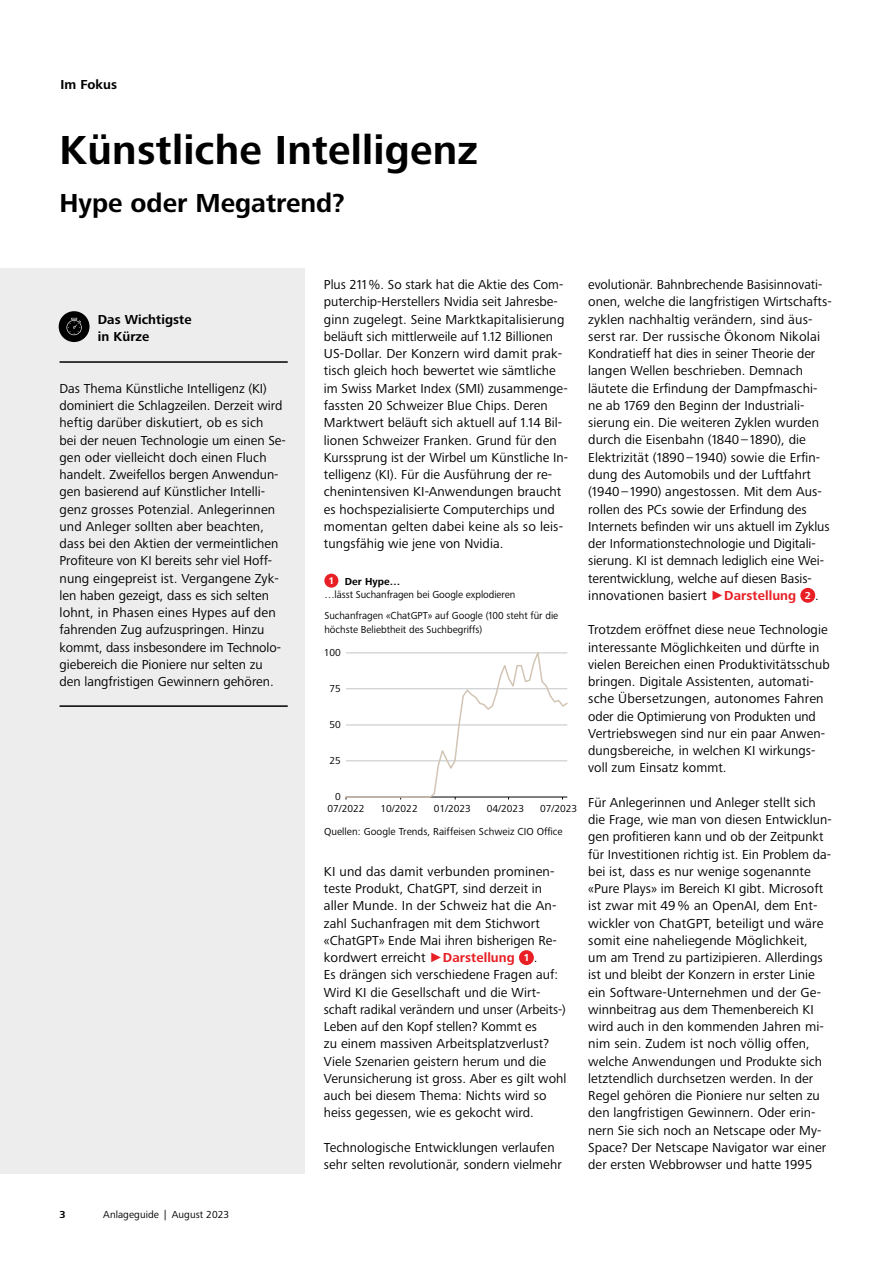
<style>
.page{position:relative;width:893px;height:1263px;background:#fff}
.page>*{position:absolute;margin:0;border:0;box-sizing:border-box;transform-origin:0 0}
.t1{font:700 42px "Frutiger Next LTW1 G";letter-spacing:.005em;color:#000}
.t2{font:700 27px "Frutiger Next LTW1 G";color:#000}
.t3{font:13.5px/17.2px "Frutiger Next LTW1 G";letter-spacing:.005em;color:#000}
.t4{font:700 13.5px/17.2px "Frutiger Next LTW1 G";letter-spacing:.005em;color:#000}
.t5{font:10.5px/13.5px "Frutiger Next LTW1 G";color:#000}
.t6{font:10.5px "Frutiger Next LTW1 G";color:#020202}
.t7{font:700 10.5px "Frutiger Next LTW1 G";color:#000}
.s1{font-weight:700;font-size:9.9px;color:#fff}
.s2{font-weight:700}
.s3{font-family:"Arial";color:#e82025}
.s4{font-weight:700;color:#e82025}
.s5{font-weight:700;font-size:10.5px;color:#fff}
</style>
<div class="page">
<div style="left:800px;top:588px;width:15px;height:15px;background:#e82025;border-radius:50%"></div>
<div style="left:519px;top:950px;width:15px;height:15px;background:#e82025;border-radius:50%"></div>
<div style="left:0;top:268px;width:305px;height:906px;background:#ededed"></div>
<svg style="left:59px;top:311px;width:31px;height:31px"></svg>
<svg style="left:59px;top:311px;width:30px;height:30px"></svg>
<hr style="left:60px;top:361px;width:228px;height:2px;background:#000">
<hr style="left:60px;top:705px;width:228px;height:2px;background:#000">
<div style="left:324px;top:574px;width:14px;height:14px;background:#e82025;border-radius:50%"></div>
<svg style="left:346px;top:652px;width:221px;height:147px"></svg>
<p class="t4" style="left:61px;top:77px;width:58px">Im Fokus</p>
<h1 class="t1" style="left:60px;top:126px;width:420px">Künstliche Intelligenz</h1>
<h2 class="t2" style="left:60px;top:188px;width:287px">Hype oder Megatrend?</h2>
<p class="t4" style="left:98px;top:311px;width:95px">Das Wichtigste in Kürze</p>
<p class="t3" style="left:60px;top:380px;width:228px">Das Thema Künstliche Intelligenz (KI) dominiert die Schlagzeilen. Derzeit wird heftig darüber diskutiert, ob es sich<br>bei der neuen Technologie um einen Se&shy;gen oder vielleicht doch einen Fluch handelt. Zweifellos bergen Anwendun&shy;gen basierend auf Künstlicher Intelli&shy;genz grosses Potenzial. Anlegerinnen und Anleger sollten aber beachten, dass bei den Aktien der vermeintlichen Profiteure von KI bereits sehr viel Hoff&shy;nung eingepreist ist. Vergangene Zyk&shy;len haben gezeigt, dass es sich selten lohnt, in Phasen eines Hypes auf den fahrenden Zug aufzuspringen. Hinzu kommt, dass insbesondere im Technolo&shy;giebereich die Pioniere nur selten zu den langfristigen Gewinnern gehören.</p>
<p class="t7" style="left:60px;top:1209px;width:8px">3</p>
<p class="t5" style="left:103px;top:1208px;width:127px">Anlageguide | August 2023</p>
<p class="t3" style="left:324px;top:276px;width:246px">Plus 211%. So stark hat die Aktie des Com&shy;puterchip-Herstellers Nvidia seit Jahresbe&shy;ginn zugelegt. Seine Marktkapitalisierung beläuft sich mittlerweile auf 1.12 Billionen US-Dollar. Der Konzern wird damit prak&shy;tisch gleich hoch bewertet wie sämtliche im Swiss Market Index (SMI) zusammenge&shy;fassten 20 Schweizer Blue Chips. Deren Marktwert beläuft sich aktuell auf 1.14 Bil&shy;lionen Schweizer Franken. Grund für den Kurssprung ist der Wirbel um Künstliche In&shy;telligenz (KI). Für die Ausführung der re&shy;chenintensiven KI-Anwendungen braucht es hochspezialisierte Computerchips und momentan gelten dabei keine als so leis&shy;tungsfähig wie jene von Nvidia.</p>
<p class="t5" style="left:324px;top:575px;width:192px;text-indent:4px"><span class="s1">1</span> <span class="s2">Der Hype…<br></span>…lässt Suchanfragen bei Google explodieren</p>
<p class="t5" style="left:324px;top:609px;width:235px">Suchanfragen «ChatGPT» auf Google (100 steht für die höchste Beliebtheit des Suchbegriffs)</p>
<p class="t6" style="left:324px;top:646px;width:19px">100</p>
<p class="t6" style="left:329px;top:682px;width:13px">75</p>
<p class="t6" style="left:329px;top:718px;width:13px">50</p>
<p class="t6" style="left:329px;top:754px;width:13px">25</p>
<p class="t6" style="left:335px;top:790px;width:7px">0</p>
<p class="t6" style="left:327px;top:802px;width:39px">07/2022</p>
<p class="t6" style="left:380px;top:802px;width:39px">10/2022</p>
<p class="t6" style="left:434px;top:802px;width:39px">01/2023</p>
<p class="t6" style="left:487px;top:802px;width:39px">04/2023</p>
<p class="t6" style="left:540px;top:802px;width:39px">07/2023</p>
<p class="t5" style="left:324px;top:825px;width:240px">Quellen: Google Trends, Raiffeisen Schweiz CIO Office</p>
<p class="t3" style="left:324px;top:863px;width:244px">KI und das damit verbunden prominen&shy;teste Produkt, ChatGPT, sind derzeit in aller Munde. In der Schweiz hat die An&shy;zahl Suchanfragen mit dem Stichwort «ChatGPT» Ende Mai ihren bisherigen Re&shy;kordwert erreicht <span class="s3">►</span><span class="s4">Darstellung</span> <span class="s5">1</span> .<br>Es drängen sich verschiedene Fragen auf:<br>Wird KI die Gesellschaft und die Wirt&shy;schaft radikal verändern und unser (Arbeits-)<br>Leben auf den Kopf stellen? Kommt es<br>zu einem massiven Arbeitsplatzverlust?<br>Viele Szenarien geistern herum und die Verunsicherung ist gross. Aber es gilt wohl auch bei diesem Thema: Nichts wird so heiss gegessen, wie es gekocht wird.</p>
<p class="t3" style="left:324px;top:1139px;width:239px">Technologische Entwicklungen verlaufen sehr selten revolutionär, sondern vielmehr</p>
<p class="t3" style="left:588px;top:276px;width:245px">evolutionär. Bahnbrechende Basisinnovati&shy;onen, welche die langfristigen Wirtschafts&shy;zyklen nachhaltig verändern, sind äus&shy;serst rar. Der russische Ökonom Nikolai Kondratieff hat dies in seiner Theorie der langen Wellen beschrieben. Demnach läutete die Erfindung der Dampfmaschi&shy;ne ab 1769 den Beginn der Industriali&shy;sierung ein. Die weiteren Zyklen wurden durch die Eisenbahn (1840– 1890), die Elektrizität (1890 – 1940) sowie die Erfin&shy;dung des Automobils und der Luftfahrt (1940– 1990) angestossen. Mit dem Aus&shy;rollen des PCs sowie der Erfindung des Internets befinden wir uns aktuell im Zyklus der Informationstechnologie und Digitali&shy;sierung. KI ist demnach lediglich eine Wei&shy;terentwicklung, welche auf diesen Basis&shy;innovationen basiert <span class="s3">►</span><span class="s4">Darstellung</span> <span class="s5">2</span> .</p>
<p class="t3" style="left:588px;top:621px;width:243px">Trotzdem eröffnet diese neue Technologie interessante Möglichkeiten und dürfte in vielen Bereichen einen Produktivitätsschub bringen. Digitale Assistenten, automati&shy;sche Übersetzungen, autonomes Fahren oder die Optimierung von Produkten und Vertriebswegen sind nur ein paar Anwen&shy;dungsbereiche, in welchen KI wirkungs&shy;voll zum Einsatz kommt.</p>
<p class="t3" style="left:588px;top:794px;width:245px">Für Anlegerinnen und Anleger stellt sich die Frage, wie man von diesen Entwicklun&shy;gen profitieren kann und ob der Zeitpunkt für Investitionen richtig ist. Ein Problem da&shy;bei ist, dass es nur wenige sogenannte «Pure Plays» im Bereich KI gibt. Microsoft ist zwar mit 49% an OpenAI, dem Ent&shy;wickler von ChatGPT, beteiligt und wäre somit eine naheliegende Möglichkeit,<br>um am Trend zu partizipieren. Allerdings ist und bleibt der Konzern in erster Linie ein Software-Unternehmen und der Ge&shy;winnbeitrag aus dem Themenbereich KI wird auch in den kommenden Jahren mi&shy;nim sein. Zudem ist noch völlig offen, welche Anwendungen und Produkte sich letztendlich durchsetzen werden. In der Regel gehören die Pioniere nur selten zu den langfristigen Gewinnern. Oder erin&shy;nern Sie sich noch an Netscape oder My-Space? Der Netscape Navigator war einer der ersten Webbrowser und hatte 1995</p>
</div>
